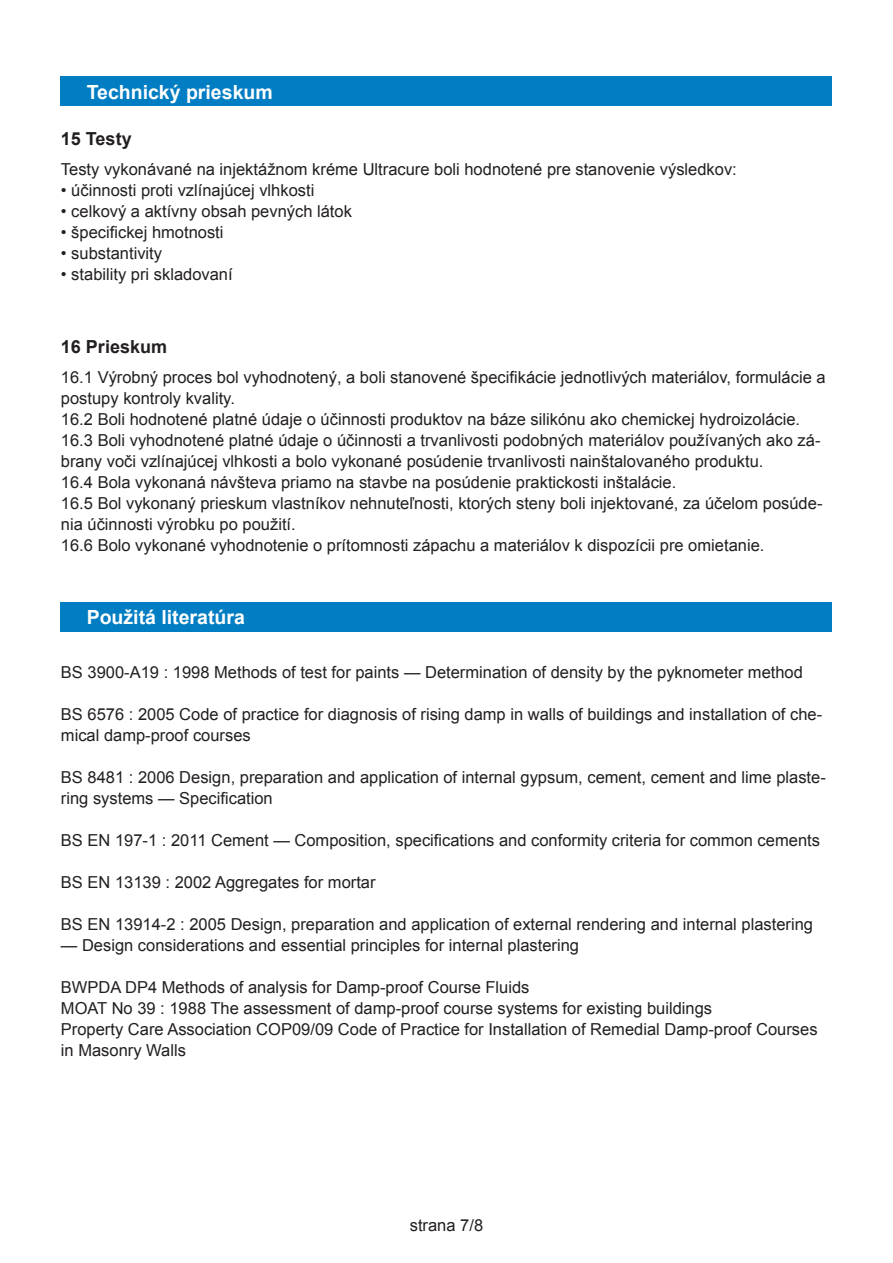
<style>
.page{position:relative;width:893px;height:1263px;background:#fff}
.page>*{position:absolute;margin:0;border:0;box-sizing:border-box;transform-origin:0 0}
.t1{font:700 19.5px "Arial";color:#fff}
.t2{font:700 18px "Arial";color:#231f20}
.t3{font:16.5px/21px "Arial";color:#231f20}
</style>
<div class="page">
<div style="left:61px;top:77px;width:771px;height:29px;background:#017dc3"></div>
<div style="left:61px;top:602px;width:771px;height:29px;background:#017dc3"></div>
<p class="t1" style="left:87px;top:79px;width:188px">Technický prieskum</p>
<p class="t2" style="left:61px;top:127px;width:72px">15 Testy</p>
<p class="t3" style="left:61px;top:159px;width:677px">Testy vykonávané na injektážnom kréme Ultracure boli hodnotené pre stanovenie výsledkov:</p>
<p class="t3" style="left:61px;top:180px;width:255px">• účinnosti proti vzlínajúcej vlhkosti</p>
<p class="t3" style="left:61px;top:201px;width:292px">• celkový a aktívny obsah pevných látok</p>
<p class="t3" style="left:61px;top:222px;width:164px">• špecifickej hmotnosti</p>
<p class="t3" style="left:61px;top:243px;width:103px">• substantivity</p>
<p class="t3" style="left:61px;top:264px;width:173px">• stability pri skladovaní</p>
<p class="t2" style="left:61px;top:335px;width:108px">16 Prieskum</p>
<p class="t3" style="left:61px;top:367px;width:766px">16.1 Výrobný proces bol vyhodnotený a, boli stanovené špecifikácie jednotlivých materiálov, formulácie a postupy kontroly kvality.</p>
<p class="t3" style="left:61px;top:409px;width:741px">16.2 Boli hodnotené platné údaje o účinnosti produktov na báze silikónu ako chemickej hydroizolácie.</p>
<p class="t3" style="left:61px;top:451px;width:704px">brany voči vzlínajúcej vlhkosti a bolo vykonané posúdenie trvanlivosti nainštalovaného produktu.</p>
<p class="t3" style="left:61px;top:430px;width:761px">16.3 Boli vyhodnotené platné údaje o účinnosti a trvanlivosti podobných materiálov používaných ako zá-</p>
<p class="t3" style="left:61px;top:472px;width:617px">16.4 Bola vykonaná návšteva priamo na stavbe na posúdenie praktickosti inštalácie.</p>
<p class="t3" style="left:61px;top:514px;width:236px">nia účinnosti výrobku po použití.</p>
<p class="t3" style="left:61px;top:493px;width:763px">16.5 Bol vykonaný prieskum vlastníkov nehnuteľnosti, ktorých steny boli injektované, za účelom posúde-</p>
<p class="t3" style="left:61px;top:535px;width:705px">16.6 Bolo vykonané vyhodnotenie o prítomnosti zápachu a materiálov k dispozícii pre omietanie.</p>
<p class="t1" style="left:87px;top:604px;width:160px">Použitá literatúra</p>
<p class="t3" style="left:61px;top:661px;width:743px">BS 3900-A19 : 1998 Methods of test for paints — Determination of density by the pyknometer method</p>
<p class="t3" style="left:61px;top:703px;width:763px">BS 6576 : 2005 Code of practice for diagnosis of rising damp in walls of buildings and installation of che-</p>
<p class="t3" style="left:61px;top:724px;width:191px">mical damp-proof courses</p>
<p class="t3" style="left:61px;top:766px;width:766px">BS 8481 : 2006 Design, preparation and application of internal gypsum, cement, cement and lime plaste-</p>
<p class="t3" style="left:61px;top:787px;width:213px">ring systems — Specification</p>
<p class="t3" style="left:61px;top:829px;width:760px">BS EN 197-1 : 2011 Cement — Composition, specifications and conformity criteria for common cements</p>
<p class="t3" style="left:61px;top:871px;width:316px">BS EN 13139 : 2002 Aggregates for mortar</p>
<p class="t3" style="left:61px;top:913px;width:754px">BS EN 13914-2 : 2005 Design, preparation and application of external rendering and internal plastering</p>
<p class="t3" style="left:61px;top:934px;width:520px">— Design considerations and essential principles for internal plastering</p>
<p class="t3" style="left:61px;top:976px;width:470px">BWPDA DP4 Methods of analysis for Damp-proof Course Fluids</p>
<p class="t3" style="left:61px;top:997px;width:653px">MOAT No 39 : 1988 The assessment of damp-proof course systems for existing buildings</p>
<p class="t3" style="left:61px;top:1018px;width:758px">Property Care Association COP09/09 Code of Practice for Installation of Remedial Damp-proof Courses in Masonry Walls</p>
<p class="t3" style="left:410px;top:1215px;width:75px">strana 7/8</p>
</div>
